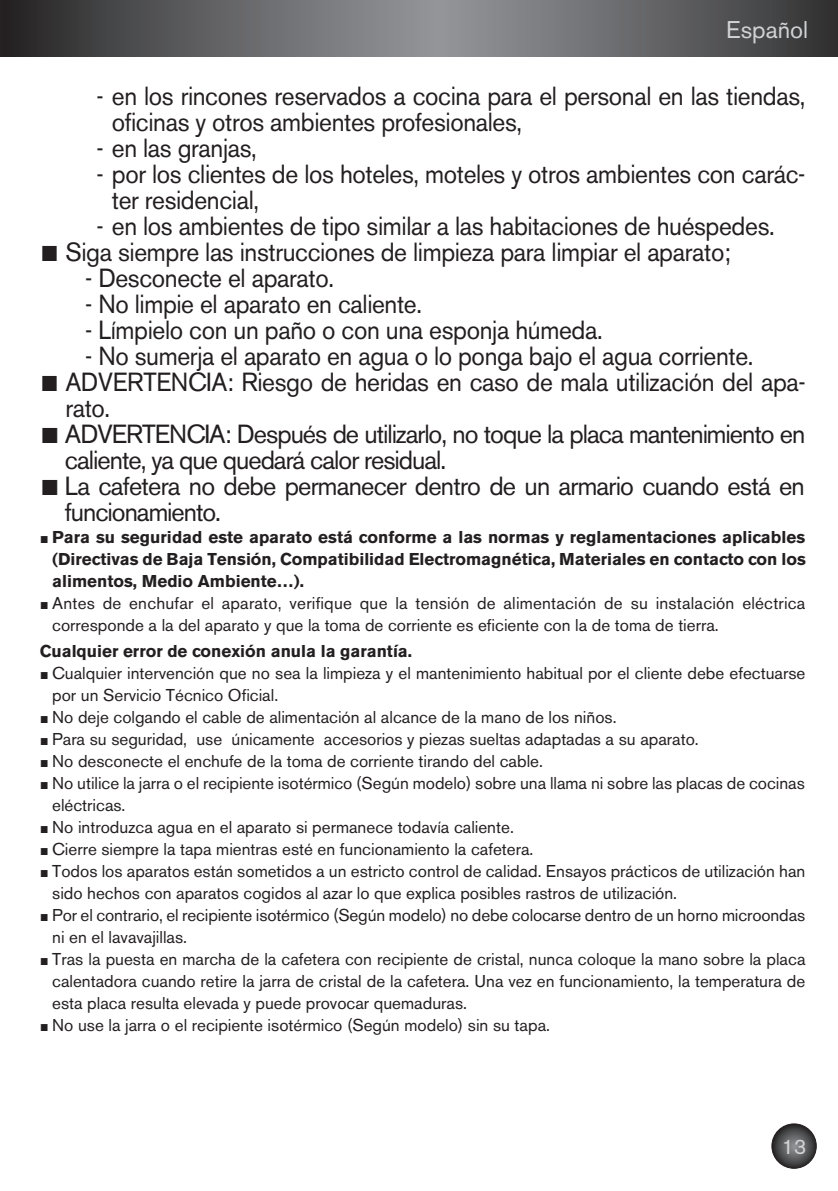
<style>
.page{position:relative;width:838px;height:1191px;background:#fff}
.page>*{position:absolute;margin:0;border:0;box-sizing:border-box;transform-origin:0 0}
.t1{font:26px/26px "Akzidenz Grotesk BE";letter-spacing:-.015em;color:#231f20;scale:.95 1}
.t2{font:26px/26px "Akzidenz Grotesk BE";letter-spacing:-.04em;color:#231f20}
.t3{font:26px/26px "Akzidenz Grotesk BE";letter-spacing:-.015em;color:#231f20}
.t4{font:24px "Akzidenz Grotesk BE";color:#d1d2d4}
.t5{font:21px "Akzidenz Grotesk BE";color:#d1d2d4}
.t6{font:17px/22px "Akzidenz Grotesk BE";color:#231f20}
.t7{font:700 17px/22px "Akzidenz Grotesk BE";color:#231f20;text-align:justify}
.s1{font-family:"Lucida Sans Unicode"}
.s2{font-family:"Lucida Sans Unicode";font-weight:400;font-size:12px}
.s3{font-family:"Lucida Sans Unicode";font-size:12px}
</style>
<div class="page">
<svg style="left:3px;top:0;width:835px;height:57px;background:#626365"></svg>
<svg style="left:772px;top:1123px;width:44px;height:44px"></svg>
<div style="left:771px;top:1123px;width:45px;height:45px;border:1px solid #231f20;border-radius:50%"></div>
<hr style="left:0;top:0;width:3px;height:57px;background:#252122">
<h2 class="t4" style="left:726px;top:15px;width:83px">Español</h2>
<h1 class="t1" style="left:112px;top:83px;width:731px;text-indent:-15px">- en los rincones reservados a cocina para el personal en las tiendas, oficinas y otros ambientes profesionales,</h1>
<h1 class="t1" style="left:96px;top:135px;width:170px">- en las granjas,</h1>
<h1 class="t1" style="left:112px;top:161px;width:731px;text-indent:-15px">- por los clientes de los hoteles, moteles y otros ambientes con carác&shy;ter residencial,</h1>
<h1 class="t1" style="left:96px;top:213px;width:715px">- en los ambientes de tipo similar a las habitaciones de huéspedes.</h1>
<h1 class="t1" style="left:40px;top:239px;width:729px"><span class="s1">■</span> Siga siempre las instrucciones de limpieza para limpiar el aparato;</h1>
<h1 class="t1" style="left:85px;top:265px;width:263px">- Desconecte el aparato.</h1>
<h1 class="t1" style="left:85px;top:291px;width:356px">- No limpie el aparato en caliente.</h1>
<h1 class="t1" style="left:85px;top:317px;width:546px">- Límpielo con un paño o con una esponja húmeda.</h1>
<h1 class="t1" style="left:85px;top:343px;width:705px">- No sumerja el aparato en agua o lo ponga bajo el agua corriente.</h1>
<h1 class="t1" style="left:65px;top:369px;width:780px;text-indent:-26px"><span class="s1">■</span> ADVERTENCIA: Riesgo de heridas en caso de mala utilización del apa&shy;rato.</h1>
<h1 class="t2" style="left:65px;top:421px;width:742px;text-indent:-25px"><span class="s1">■</span> ADVERTENCIA: Después de utilizarlo, no toque la placa mantenimiento en caliente, ya que quedará calor residual.</h1>
<h1 class="t3" style="left:65px;top:473px;width:741px;text-indent:-25px"><span class="s1">■</span> La cafetera no debe permanecer dentro de un armario cuando está en funcionamiento.</h1>
<p class="t7" style="left:52px;top:526px;width:755px;text-indent:-12px"><span class="s2">■</span> Para su seguridad este aparato está conforme a las normas y reglamentaciones aplicables (Directivas de Baja Tensión, Compatibilidad Electromagnética, Materiales en contacto con los alimentos, Medio Ambiente…).</p>
<p class="t6" style="left:52px;top:592px;width:754px;text-indent:-12px"><span class="s3">■</span> Antes de enchufar el aparato, verifique que la tensión de alimentación de su instalación eléctrica corresponde a la del aparato y que la toma de corriente es eficiente con la de toma de tierra.</p>
<p class="t7" style="left:40px;top:640px;width:374px">Cualquier error de conexión anula la garantía.</p>
<p class="t6" style="left:52px;top:662px;width:754px;text-indent:-12px"><span class="s3">■</span> Cualquier intervención que no sea la limpieza y el mantenimiento habitual por el cliente debe efectuarse por un Servicio Técnico Oficial.</p>
<p class="t6" style="left:40px;top:706px;width:578px"><span class="s3">■</span> No deje colgando el cable de alimentación al alcance de la mano de los niños.</p>
<p class="t6" style="left:40px;top:728px;width:660px"><span class="s3">■</span> Para su seguridad, use únicamente accesorios y piezas sueltas adaptadas a su aparato.</p>
<p class="t6" style="left:40px;top:750px;width:504px"><span class="s3">■</span> No desconecte el enchufe de la toma de corriente tirando del cable.</p>
<p class="t6" style="left:52px;top:772px;width:754px;text-indent:-12px"><span class="s3">■</span> No utilice la jarra o el recipiente isotérmico (Según modelo) sobre una llama ni sobre las placas de cocinas eléctricas.</p>
<p class="t6" style="left:40px;top:816px;width:475px"><span class="s3">■</span> No introduzca agua en el aparato si permanece todavía caliente.</p>
<p class="t6" style="left:40px;top:838px;width:495px"><span class="s3">■</span> Cierre siempre la tapa mientras esté en funcionamiento la cafetera.</p>
<p class="t6" style="left:52px;top:860px;width:754px;text-indent:-12px"><span class="s3">■</span> Todos los aparatos están sometidos a un estricto control de calidad. Ensayos prácticos de utilización han sido hechos con aparatos cogidos al azar lo que explica posibles rastros de utilización.</p>
<p class="t6" style="left:52px;top:904px;width:754px;text-indent:-12px"><span class="s3">■</span> Por el contrario, el recipiente isotérmico (Según modelo) no debe colocarse dentro de un horno microondas ni en el lavavajillas.</p>
<p class="t6" style="left:52px;top:948px;width:755px;text-align:justify;text-indent:-12px"><span class="s3">■</span> Tras la puesta en marcha de la cafetera con recipiente de cristal, nunca coloque la mano sobre la placa calentadora cuando retire la jarra de cristal de la cafetera. Una vez en funcionamiento, la temperatura de esta placa resulta elevada y puede provocar quemaduras.</p>
<p class="t6" style="left:40px;top:1014px;width:512px"><span class="s3">■</span> No use la jarra o el recipiente isotérmico (Según modelo) sin su tapa.</p>
<p class="t5" style="left:782px;top:1133px;width:26px">13</p>
</div>
